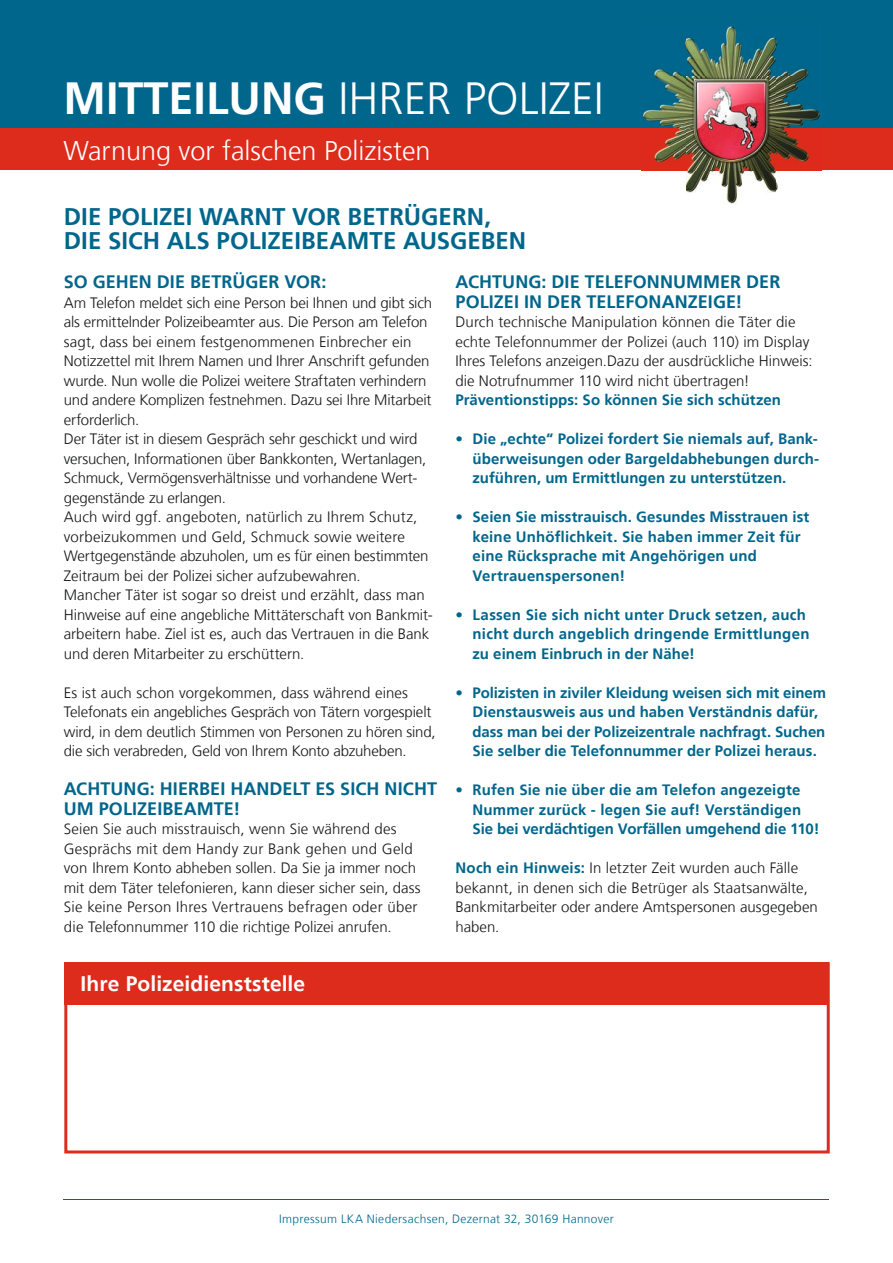
<style>
.page{position:relative;width:893px;height:1263px;background:#fff}
.page>*{position:absolute;margin:0;border:0;box-sizing:border-box;transform-origin:0 0}
.t1{font:300 45px "NDS Frutiger";color:#fff}
.t2{font:300 27px "NDS Frutiger";color:#fff}
.t3{font:700 24px/24px "NDS Frutiger";letter-spacing:.005em;color:#00668c}
.t4{font:700 21px "NDS Frutiger";letter-spacing:.005em;color:#fff}
.t5{font:700 18px/19.5px "NDS Frutiger";letter-spacing:.005em;color:#00668c}
.t6{font:300 15px/19.5px "NDS Frutiger";letter-spacing:-.005em;color:#151616}
.t7{font:700 15px/19.5px "NDS Frutiger";letter-spacing:.005em;color:#00668c}
.t8{font:300 12px "NDS Frutiger";letter-spacing:.03em;color:#00668c}
.s1{font-weight:700}
.s2{font-weight:700;color:#00668c}
</style>
<div class="page">
<div style="left:0;top:128px;width:893px;height:42px;background:#dd2b1c"></div>
<div style="left:0;top:0;width:893px;height:128px;background:#00668c"></div>
<svg style="left:64px;top:962px;width:766px;height:191px"></svg>
<div style="left:64px;top:962px;width:765px;height:43px;background:#dd2b1c"></div>
<hr style="left:64px;top:1199px;width:765px;height:1px;background:#00668c">
<img style="left:641px;top:26px;width:180px;height:178px">
<h1 class="t1" style="left:64px;top:73px;width:542px"><span class="s1">MITTEILUNG</span> IHRER POLIZEI</h1>
<h2 class="t2" style="left:64px;top:136px;width:369px">Warnung vor falschen Polizisten</h2>
<h3 class="t3" style="left:64px;top:205px;width:464px">DIE POLIZEI WARNT VOR BETRÜGERN,<br>DIE SICH ALS POLIZEIBEAMTE AUSGEBEN</h3>
<p class="t5" style="left:64px;top:272px;width:264px">SO GEHEN DIE BETRÜGER VOR:</p>
<p class="t6" style="left:64px;top:293px;width:371px">Am Telefon meldet sich eine Person bei Ihnen und gibt sich als ermittelnder Polizeibeamter aus. Die Person am Telefon sagt, dass bei einem festgenommenen Einbrecher ein Notizzettel mit Ihrem Namen und Ihrer Anschrift gefunden wurde. Nun wolle die Polizei weitere Straftaten verhindern und andere Komplizen festnehmen. Dazu sei Ihre Mitarbeit erforderlich.<br>Der Täter ist in diesem Gespräch sehr geschickt und wird versuchen, Informationen über Bankkonten, Wertanlagen, Schmuck, Vermögensverhältnisse und vorhandene Wert&shy;gegenstände zu erlangen.<br>Auch wird ggf. angeboten, natürlich zu Ihrem Schutz, vorbeizukommen und Geld, Schmuck sowie weitere Wertgegenstände abzuholen, um es für einen bestimmten Zeitraum bei der Polizei sicher aufzubewahren.<br>Mancher Täter ist sogar so dreist und erzählt, dass man Hinweise auf eine angebliche Mittäterschaft von Bankmit&shy;arbeitern habe. Ziel ist es, auch das Vertrauen in die Bank und deren Mitarbeiter zu erschüttern.</p>
<p class="t6" style="left:64px;top:683px;width:373px">Es ist auch schon vorgekommen, dass während eines Telefonats ein angebliches Gespräch von Tätern vorgespielt wird, in dem deutlich Stimmen von Personen zu hören sind, die sich verabreden, Geld von Ihrem Konto abzuheben.</p>
<p class="t5" style="left:64px;top:779px;width:375px">ACHTUNG: HIERBEI HANDELT ES SICH NICHT<br>UM POLIZEIBEAMTE!</p>
<p class="t6" style="left:64px;top:819px;width:358px">Seien Sie auch misstrauisch, wenn Sie während des Gesprächs mit dem Handy zur Bank gehen und Geld von Ihrem Konto abheben sollen. Da Sie ja immer noch mit dem Täter telefonieren, kann dieser sicher sein, dass Sie keine Person Ihres Vertrauens befragen oder über die Telefonnummer 110 die richtige Polizei anrufen.</p>
<h3 class="t4" style="left:81px;top:971px;width:226px">Ihre Polizeidienststelle</h3>
<p class="t5" style="left:455px;top:272px;width:326px">ACHTUNG: DIE TELEFONNUMMER DER<br>POLIZEI IN DER TELEFONANZEIGE!</p>
<p class="t6" style="left:455px;top:312px;width:358px">Durch technische Manipulation können die Täter die echte Telefonnummer der Polizei (auch 110) im Display Ihres Telefons anzeigen.Dazu der ausdrückliche Hinweis: die Notrufnummer 110 wird nicht übertragen!</p>
<p class="t7" style="left:455px;top:390px;width:327px">Präventionstipps: So können Sie sich schützen</p>
<p class="t7" style="left:472px;top:429px;width:348px;text-align:justify;text-indent:-17px">• Die „echte“ Polizei fordert Sie niemals auf, Bank&shy;überweisungen oder Bargeldabhebungen durch&shy;zuführen, um Ermittlungen zu unterstützen.</p>
<p class="t7" style="left:472px;top:507px;width:338px;text-indent:-17px">• Seien Sie misstrauisch. Gesundes Misstrauen ist keine Unhöflichkeit. Sie haben immer Zeit für eine Rücksprache mit Angehörigen und Vertrauens personen!</p>
<p class="t7" style="left:472px;top:605px;width:339px;text-indent:-17px">• Lassen Sie sich nicht unter Druck setzen, auch nicht durch angeblich dringende Ermittlungen zu einem Einbruch in der Nähe!</p>
<p class="t7" style="left:472px;top:683px;width:355px;text-indent:-17px">• Polizisten in ziviler Kleidung weisen sich mit einem Dienstausweis aus und haben Verständnis dafür, dass man bei der Polizeizentrale nachfragt. Suchen Sie selber die Telefonnummer der Polizei heraus.</p>
<p class="t7" style="left:472px;top:780px;width:348px;text-indent:-17px">• Rufen Sie nie über die am Telefon angezeigte<br>Nummer zurück - legen Sie auf! Verständigen<br>Sie bei verdächtigen Vorfällen umgehend die 110!</p>
<p class="t6" style="left:455px;top:858px;width:364px"><span class="s2">Noch ein Hinweis:</span> In letzter Zeit wurden auch Fälle bekannt, in denen sich die Betrüger als Staatsanwälte, Bankmitarbeiter oder andere Amtspersonen ausgegeben haben.</p>
<p class="t8" style="left:279px;top:1212px;width:336px">Impressum LKA Niedersachsen, Dezernat 32, 30169 Hannover</p>
</div>
